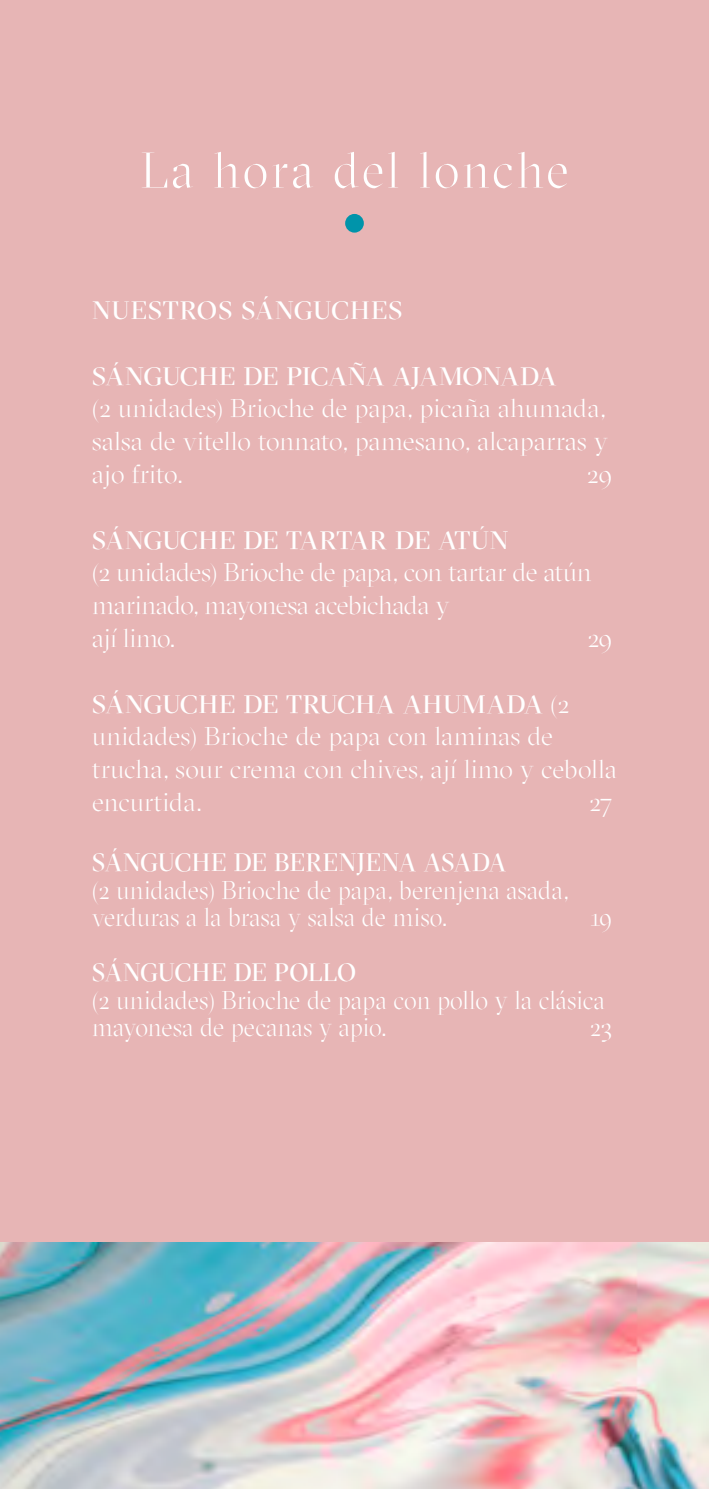
<style>
.page{position:relative;width:709px;height:1489px;background:#fff}
.page>*{position:absolute;margin:0;border:0;box-sizing:border-box;transform-origin:0 0}
.t1{font:300 50px "GT Sectra Display";letter-spacing:.055em;color:#fff}
.t2{font:300 25px/32.8px "GT Sectra Display";letter-spacing:.005em;color:#fff;scale:1.07 1}
.t3{font:300 25px/27.5px "GT Sectra Display";letter-spacing:.005em;color:#fff}
.t4{font:25px "GT Sectra Display";letter-spacing:.005em;color:#fff;scale:1.07 1}
.t5{font:25px "GT Sectra Display";letter-spacing:.005em;color:#fff}
.t6{font:25px "GT Sectra Display";letter-spacing:.045em;color:#fff;scale:1.07 1}
.s1{font-weight:400}
</style>
<div class="page">
<div style="left:0;top:0;width:709px;height:1488px;background:#e7b5b5"></div>
<img style="left:0;top:1242px;width:709px;height:246px">
<div style="left:345px;top:214px;width:19px;height:19px;background:#0094aa;border-radius:50%"></div>
<h1 class="t1" style="left:140px;top:139px;width:430px">La hora del lonche</h1>
<p class="t6" style="left:92px;top:294px;width:291px">NUESTROS SÁNGUCHES</p>
<p class="t4" style="left:92px;top:360px;width:435px">SÁNGUCHE DE PICAÑA AJAMONADA</p>
<p class="t2" style="left:92px;top:392px;width:483px;text-align:justify">(2 unidades) Brioche de papa, picaña ahumada, salsa de vitello tonnato, pamesano, alcaparras y ajo frito.</p>
<p class="t2" style="left:587px;top:457px;width:25px">29</p>
<p class="t4" style="left:92px;top:524px;width:390px">SÁNGUCHE DE TARTAR DE ATÚN</p>
<p class="t2" style="left:92px;top:556px;width:468px">(2 unidades) Brioche de papa, con tartar de atún marinado, mayonesa acebichada y<br>ají limo.</p>
<p class="t2" style="left:588px;top:621px;width:24px">29</p>
<p class="t2" style="left:92px;top:687px;width:492px"><span class="s1">SÁNGUCHE DE TRUCHA AHUMADA</span> (2 unidades) Brioche de papa con laminas de trucha, sour crema con chives, ají limo y cebolla encurtida.</p>
<p class="t2" style="left:589px;top:785px;width:23px">27</p>
<p class="t5" style="left:92px;top:846px;width:415px">SÁNGUCHE DE BERENJENA ASADA</p>
<p class="t3" style="left:92px;top:876px;width:478px">(2 unidades) Brioche de papa, berenjena asada, verduras a la brasa y salsa de miso.</p>
<p class="t3" style="left:590px;top:903px;width:24px">19</p>
<p class="t5" style="left:92px;top:956px;width:265px">SÁNGUCHE DE POLLO</p>
<p class="t3" style="left:92px;top:986px;width:514px">(2 unidades) Brioche de papa con pollo y la clásica mayonesa de pecanas y apio.</p>
<p class="t3" style="left:590px;top:1013px;width:23px">23</p>
</div>
